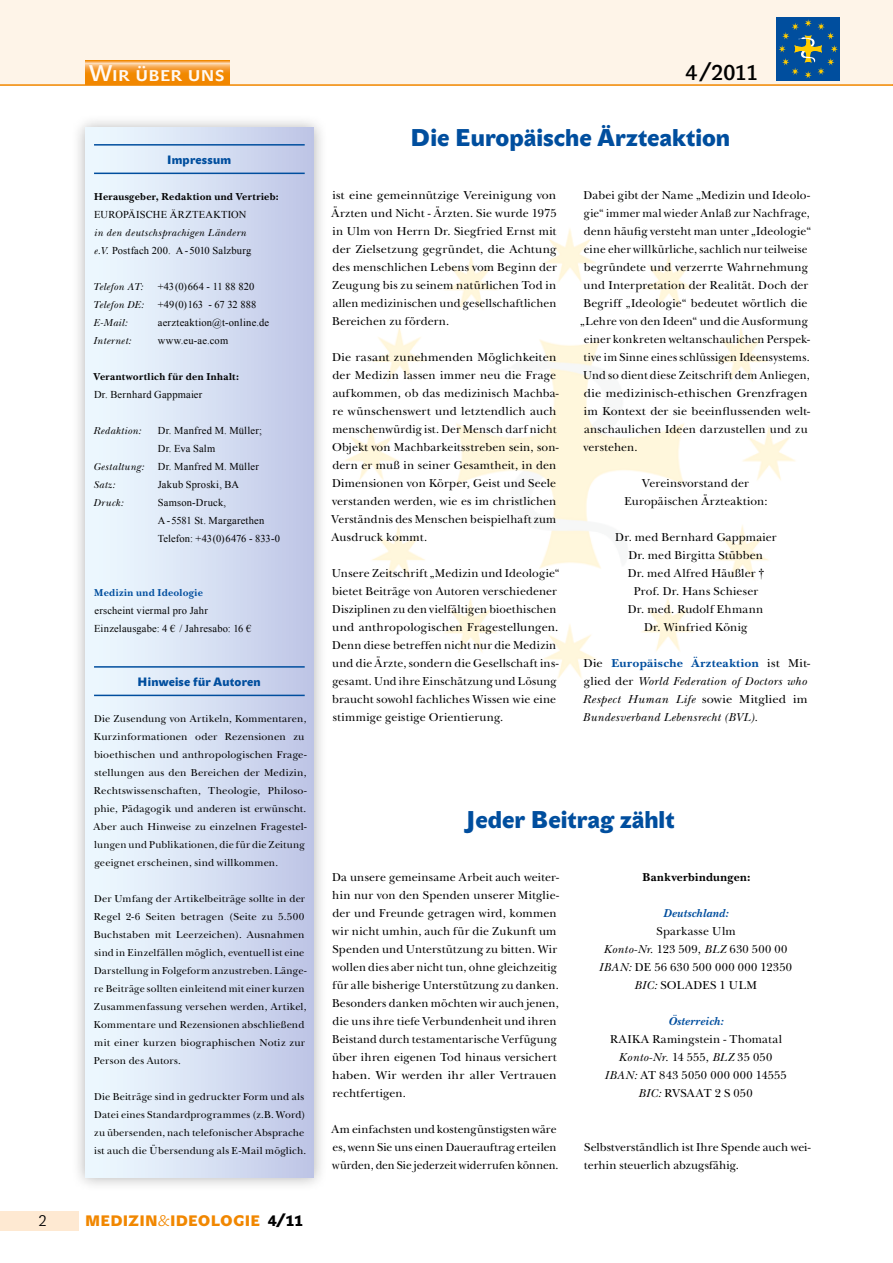
<style>
.page{position:relative;width:893px;height:1263px;background:#fff}
.page>*{position:absolute;margin:0;border:0;box-sizing:border-box;transform-origin:0 0}
.t1{font:24px "John Sans Black Pro";color:#004e9e}
.t2{font:22.5px "John Sans Medium Pro";letter-spacing:.01em;color:#fff9f4}
.t3{font:21px "John Sans Medium Pro";color:#000}
.t4{font:15px "John Sans Black Pro";letter-spacing:.015em;color:#f18700}
.t5{font:15px "John Sans Lite Pro";color:#000}
.t6{font:12px/18px "New Baskerville Std";letter-spacing:.01em;color:#000}
.t7{font:italic 12px/18px "New Baskerville Std";letter-spacing:.035em;color:#000}
.t8{font:12px "New Baskerville Std";letter-spacing:.01em;color:#000;scale:.96 1}
.t9{font:12px "New Baskerville Std";letter-spacing:.01em;color:#000;scale:1.05 1}
.t10{font:12px "John Sans Black Pro";letter-spacing:.015em;color:#004e9e}
.t11{font:italic 700 12px "New Baskerville Std";letter-spacing:.025em;color:#004e9e}
.t12{font:700 12px "New Baskerville Std";letter-spacing:.025em;color:#000}
.t13{font:10.5px/18px "New Baskerville Std";letter-spacing:.015em;color:#000}
.t14{font:10.5px/18px "Times New Roman";letter-spacing:.015em;color:#000}
.t15{font:italic 10.5px "New Baskerville Std";letter-spacing:.04em;color:#000}
.t16{font:700 10.5px "New Baskerville Std";letter-spacing:.03em;color:#000}
.t17{font:700 10.5px "New Baskerville Std";letter-spacing:.025em;color:#004e9e}
.t18{font:10.5px "Times New Roman";letter-spacing:-.005em;color:#000}
.s1{font-family:"New Baskerville Std";font-style:italic}
.s2{font-family:"John Sans Lite Pro"}
.s3{color:#000}
.s4{font-family:"Times New Roman"}
.s5{font-style:normal}
.s6{font-weight:700;font-style:normal;color:#004e9e}
.s7{font-style:italic}
</style>
<div class="page">
<div style="left:0;top:1211px;width:79px;height:19px;background:#fee9d2"></div>
<div style="left:0;top:0;width:893px;height:86px;background:#fef4e8"></div>
<hr style="left:0;top:84px;width:893px;height:2px;background:#f18700">
<img style="left:345px;top:229px;width:450px;height:450px">
<div style="left:71px;top:113px;width:257px;height:1079px;background:#000;opacity:.3"></div>
<div style="left:85px;top:128px;width:229px;height:1050px;background:linear-gradient(to right,#f1fcff,#bfc6e6)"></div>
<hr style="left:94px;top:144px;width:211px;height:2px;background:#004e9e">
<hr style="left:94px;top:173px;width:211px;height:1px;background:#004e9e">
<hr style="left:94px;top:666px;width:211px;height:2px;background:#004e9e">
<hr style="left:94px;top:695px;width:211px;height:1px;background:#004e9e">
<div style="left:777px;top:17px;width:63px;height:63px;background:#004e9e"></div>
<svg style="left:779px;top:19px;width:59px;height:59px"></svg>
<svg style="left:85px;top:60px;width:144px;height:24px;background:#f39928"></svg>
<h2 class="t2" style="left:89px;top:60px;width:137px">Wir über uns</h2>
<h3 class="t3" style="left:686px;top:61px;width:74px">4/2011</h3>
<p class="t10" style="left:167px;top:152px;width:65px">I mpressum</p>
<p class="t16" style="left:94px;top:190px;width:186px">Herausgeber, Redaktion und Vertrieb:</p>
<p class="t14" style="left:94px;top:205px;width:154px">EUROPÄISCHE ÄRZTEAKTION</p>
<p class="t15" style="left:94px;top:226px;width:154px">in den deutschsprachigen Ländern</p>
<p class="t14" style="left:94px;top:241px;width:159px"><span class="s1">e.V.</span> Postfach 200. A- 5010 Salzburg</p>
<p class="t15" style="left:93px;top:280px;width:52px">Telefon AT:</p>
<p class="t14" style="left:158px;top:277px;width:98px">+43 (0) 664 - 11 88 820</p>
<p class="t15" style="left:93px;top:298px;width:52px">Telefon DE:</p>
<p class="t18" style="left:158px;top:297px;width:100px">+49 (0) 163 - 67 32 888</p>
<p class="t15" style="left:93px;top:316px;width:36px">E-Mail:</p>
<p class="t14" style="left:158px;top:313px;width:113px">aerzteaktion@t-online.de</p>
<p class="t15" style="left:93px;top:334px;width:39px">Internet:</p>
<p class="t14" style="left:158px;top:331px;width:72px">www.eu-ae.com</p>
<p class="t16" style="left:94px;top:370px;width:147px">Verantwortlich für den Inhalt:</p>
<p class="t14" style="left:94px;top:385px;width:110px">Dr. Bernhard Gappmaier</p>
<p class="t15" style="left:93px;top:424px;width:50px">Redaktion:</p>
<p class="t14" style="left:158px;top:421px;width:106px">Dr. Manfred M. Müller;<br>Dr. Eva Salm</p>
<p class="t15" style="left:93px;top:460px;width:53px">Gestaltung:</p>
<p class="t14" style="left:158px;top:457px;width:102px">Dr. Manfred M. Müller</p>
<p class="t15" style="left:94px;top:478px;width:23px">Satz:</p>
<p class="t14" style="left:158px;top:475px;width:83px">Jakub Sproski, BA</p>
<p class="t15" style="left:93px;top:496px;width:31px">Druck:</p>
<p class="t14" style="left:158px;top:493px;width:124px">Samson-Druck,<br>A-5581 St. Margarethen<br>Telefon: +43 (0) 6476 - 833-0</p>
<p class="t17" style="left:94px;top:586px;width:110px">Medizin und Ideologie</p>
<p class="t14" style="left:94px;top:601px;width:159px">erscheint viermal pro Jahr<br>Einzelausgabe: 4 € / Jahresabo: 16 €</p>
<p class="t10" style="left:138px;top:674px;width:125px">Hinweise für Autoren</p>
<p class="t13" style="left:94px;top:709px;width:215px">Die Zusendung von Artikeln, Kommentaren, Kurzinformationen oder Rezensionen zu bioethischen und anthropologischen Frage&shy;stellungen aus den Bereichen der Medizin, Rechtswissenschaften, Theologie, Philoso&shy;phie, Pädagogik und anderen ist erwünscht.<br>Aber auch Hinweise zu einzelnen Fragestel&shy;lungen und Publikationen, die für die Zeitung geeignet erscheinen, sind willkommen.</p>
<p class="t13" style="left:94px;top:889px;width:214px">Der Umfang der Artikelbeiträge sollte in der Regel 2-6 Seiten betragen (Seite zu 5.500<br>Buchstaben mit Leerzeichen). Ausnahmen sind in Einzelfällen möglich, eventuell ist eine Darstellung in Folgeform anzustreben. Länge&shy;re Beiträge sollten einleitend mit einer kurzen Zusammenfassung versehen werden, Artikel, Kommentare und Rezensionen abschließend mit einer kurzen biographischen Notiz zur Person des Autors.</p>
<p class="t13" style="left:94px;top:1087px;width:214px">Die Beiträge sind in gedruckter Form und als Datei eines Standardprogrammes (z.B. Word) zu übersenden, nach telefonischer Absprache ist auch die Übersendung als E-Mail möglich.</p>
<p class="t5" style="left:38px;top:1212px;width:10px">2</p>
<p class="t4" style="left:85px;top:1212px;width:220px">Medizin<span class="s2">&amp;</span>I deologie <span class="s3">4/11</span></p>
<h1 class="t1" style="left:411px;top:123px;width:321px">Die Europäische Ärzteaktion</h1>
<p class="t6" style="left:332px;top:186px;width:227px;text-align:justify">ist eine gemeinnützige Vereinigung von Ärzten und Nicht - Ärzten. Sie wurde 1975 in Ulm von Herrn Dr. Siegfried Ernst mit der Zielsetzung gegründet, die Achtung des menschlichen Lebens vom Beginn der Zeugung bis zu seinem natürlichen Tod in allen medizinischen und gesellschaftlichen Bereichen zu fördern.</p>
<p class="t6" style="left:331px;top:348px;width:229px">Die rasant zunehmenden Möglichkeiten der Medizin lassen immer neu die Frage aufkommen, ob das medizinisch Machba&shy;re wünschenswert und letztendlich auch menschenwürdig ist. Der Mensch darf nicht Objekt von Machbarkeitsstreben sein, son&shy;dern er muß in seiner Gesamtheit, in den Dimensionen von Körper, Geist und Seele verstanden werden, wie es im christlichen Verständnis des Menschen beispielhaft zum Ausdruck kommt.</p>
<p class="t6" style="left:332px;top:564px;width:229px">Unsere Zeitschrift „Medizin und Ideologie“ bietet Beiträge von Autoren verschiedener Disziplinen zu den vielfältigen bioethischen und anthropologischen Fragestellungen.<br>Denn diese betreffen nicht nur die Medizin und die Ärzte, sondern die Gesellschaft ins&shy;gesamt. Und ihre Einschätzung und Lösung braucht sowohl fachliches Wissen wie eine stimmige geistige Orientierung.</p>
<p class="t6" style="left:583px;top:186px;width:228px">Dabei gibt der Name „Medizin und Ideolo-</p>
<p class="t8" style="left:584px;top:206px;width:237px">gie“ immer mal wieder Anlaß zur Nachfrage,</p>
<p class="t6" style="left:584px;top:222px;width:229px">denn häufig versteht man unter „Ideologie“</p>
<p class="t8" style="left:584px;top:242px;width:235px">eine eher willkürliche, sachlich nur teilweise</p>
<p class="t6" style="left:584px;top:258px;width:226px">begründete und verzerrte Wahrnehmung</p>
<p class="t6" style="left:584px;top:276px;width:226px">und Interpretation der Realität. Doch der</p>
<p class="t6" style="left:583px;top:294px;width:226px">Begriff „Ideologie“ bedeutet wörtlich die</p>
<p class="t6" style="left:580px;top:312px;width:229px">„Lehre von den Ideen“ und die Ausformung</p>
<p class="t6" style="left:584px;top:330px;width:228px">einer konkreten weltanschaulichen Perspek-</p>
<p class="t8" style="left:584px;top:350px;width:237px">tive im Sinne eines schlüssigen Ideensystems.</p>
<p class="t6" style="left:583px;top:366px;width:228px">Und so dient diese Zeitschrift dem Anliegen,</p>
<p class="t9" style="left:584px;top:386px;width:215px">die medizinisch-ethischen Grenzfragen</p>
<p class="t6" style="left:584px;top:402px;width:228px">im Kontext der sie beeinflussenden welt-</p>
<p class="t6" style="left:584px;top:420px;width:225px">anschaulichen Ideen darzustellen und zu</p>
<p class="t6" style="left:583px;top:438px;width:56px">verstehen.</p>
<p class="t6" style="left:624px;top:474px;width:145px;text-align:center">Vereinsvorstand der<br>Europäischen Ärzteaktion:</p>
<p class="t6" style="left:615px;top:528px;width:163px;text-align:center">Dr. med Bernhard Gappmaier<br>Dr. med Birgitta Stübben<br>Dr. med Alfred Häußler <span class="s4">†<br></span>Prof. Dr. Hans Schieser<br>Dr. med. Rudolf Ehmann<br>Dr. Winfried König</p>
<p class="t7" style="left:582px;top:654px;width:229px"><span class="s5">Die</span> <span class="s6">Europäische Ärzteaktion</span> <span class="s5">ist Mit&shy;glied der</span> World Federation of Doctors who Respect Human Life <span class="s5">sowie Mitglied im </span>Bundesverband Lebensrecht (BVL).</p>
<h1 class="t1" style="left:465px;top:806px;width:211px">Jeder Beitrag zählt</h1>
<p class="t6" style="left:332px;top:869px;width:228px">Da unsere gemeinsame Arbeit auch weiter&shy;hin nur von den Spenden unserer Mitglie&shy;der und Freunde getragen wird, kommen wir nicht umhin, auch für die Zukunft um Spenden und Unterstützung zu bitten. Wir wollen dies aber nicht tun, ohne gleichzeitig für alle bisherige Unterstützung zu danken.<br>Besonders danken möchten wir auch jenen, die uns ihre tiefe Verbundenheit und ihren Beistand durch testamentarische Verfügung über ihren eigenen Tod hinaus versichert haben. Wir werden ihr aller Vertrauen rechtfertigen.</p>
<p class="t6" style="left:332px;top:1121px;width:229px">Am einfachsten und kostengünstigsten wäre es, wenn Sie uns einen Dauerauftrag erteilen würden, den Sie jederzeit widerrufen können.</p>
<p class="t12" style="left:643px;top:870px;width:109px">Bankverbindungen:</p>
<p class="t11" style="left:663px;top:907px;width:67px">Deutschland:</p>
<p class="t6" style="left:599px;top:923px;width:195px;text-align:center">Sparkasse Ulm<br><span class="s7">Konto-Nr.</span> 123 509, <span class="s7">BLZ</span> 630 500 00<br><span class="s7">IBAN:</span> DE 56 630 500 000 000 12350<br><span class="s7">BIC:</span> SOLADES 1 ULM</p>
<p class="t11" style="left:668px;top:1015px;width:57px">Österreich:</p>
<p class="t6" style="left:605px;top:1031px;width:184px;text-align:center">RAIKA Ramingstein - Thomatal<br><span class="s7">Konto-Nr.</span> 14 555, <span class="s7">BLZ</span> 35 050<br><span class="s7">IBAN:</span> AT 843 5050 000 000 14555<br><span class="s7">BIC:</span> RVSAAT 2 S 050</p>
<p class="t6" style="left:584px;top:1139px;width:228px">Selbstverständlich ist Ihre Spende auch wei&shy;terhin steuerlich abzugsfähig.</p>
</div>
